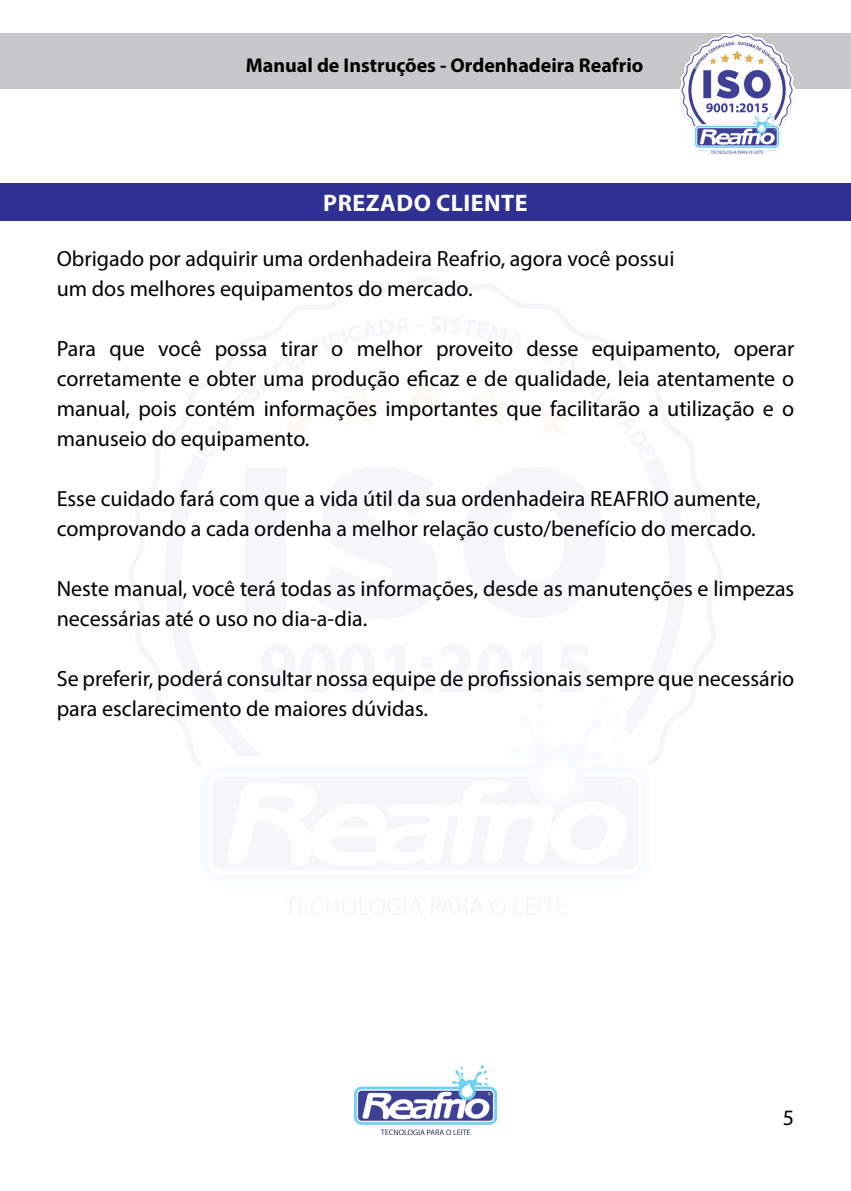
<style>
.page{position:relative;width:851px;height:1191px;background:#fff}
.page>*{position:absolute;margin:0;border:0;box-sizing:border-box;transform-origin:0 0}
.Títulos{font:700 24px "Myriad Pro";letter-spacing:.02em;color:#fff}
.Textos{font:22px/30px "Myriad Pro";color:#000}
.t1{font:700 20px "Myriad Pro";color:#000}
</style>
<div class="page">
<div style="left:0;top:34px;width:850px;height:55px;background:#c7c8ca"></div>
<img style="left:354px;top:1066px;width:142px;height:68px">
<img style="left:679px;top:33px;width:115px;height:122px">
<div style="left:0;top:183px;width:850px;height:38px;background:#2e3092"></div>
<p class="t1" style="left:246px;top:53px;width:399px">Manual de Instruções - Ordenhadeira Reafrio</p>
<p class="Títulos" style="left:323px;top:188px;width:206px">PREZADO CLIENTE</p>
<p class="Textos" style="left:57px;top:243px;width:619px">Obrigado por adquirir uma ordenhadeira Reafrio, agora você possui</p>
<p class="Textos" style="left:57px;top:273px;width:417px">um dos melhores equipamentos do mercado.</p>
<p class="Textos" style="left:57px;top:333px;width:739px;text-align:justify">Para que você possa tirar o melhor proveito desse equipamento, operar corretamente e obter uma produção eficaz e de qualidade, leia atentamente o manual, pois contém informações importantes que facilitarão a utilização e o manuseio do equipamento.</p>
<p class="Textos" style="left:57px;top:483px;width:705px">Esse cuidado fará com que a vida útil da sua ordenhadeira REAFRIO aumente,</p>
<p class="Textos" style="left:57px;top:513px;width:700px">comprovando a cada ordenha a melhor relação custo/benefício do mercado.</p>
<p class="Textos" style="left:57px;top:573px;width:739px">Neste manual, você terá todas as informações, desde as manutenções e limpezas necessárias até o uso no dia-a-dia.</p>
<p class="Textos" style="left:57px;top:663px;width:739px">Se preferir, poderá consultar nossa equipe de profissionais sempre que necessário para esclarecimento de maiores dúvidas.</p>
<p class="Textos" style="left:782px;top:1102px;width:13px">5</p>
</div>
